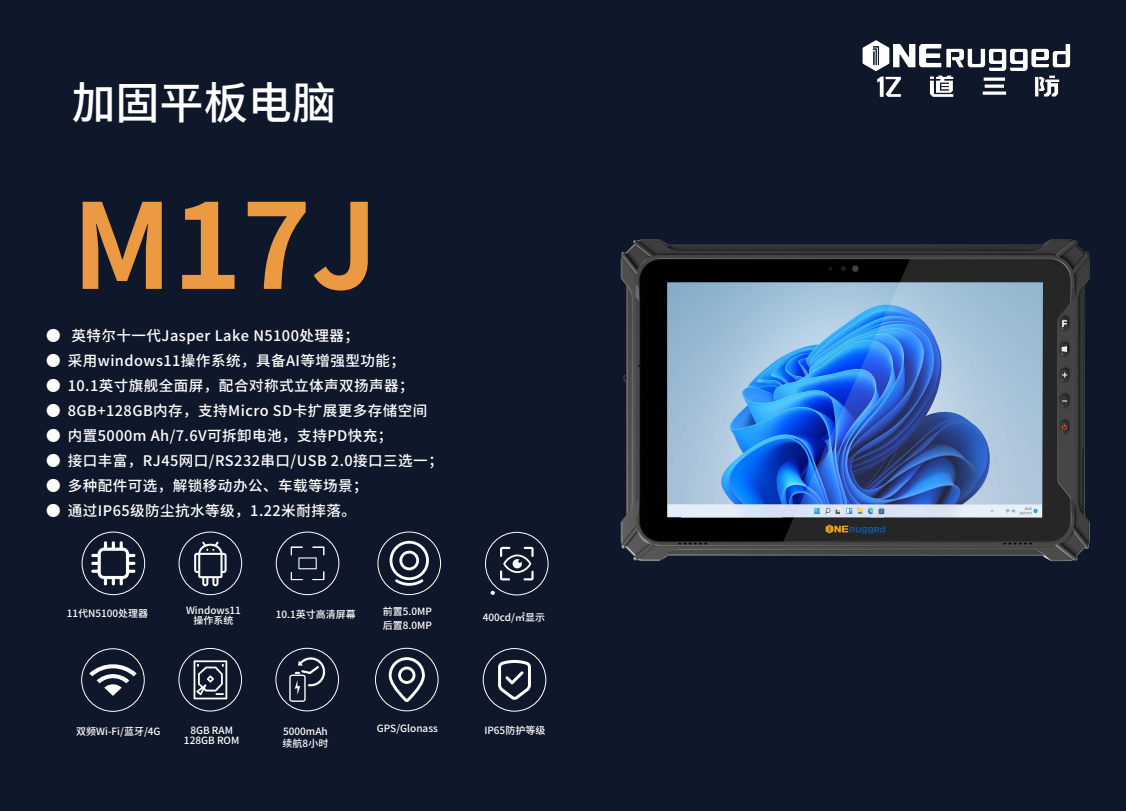
<style>
.page{position:relative;width:1126px;height:811px;background:#0f182b}
.page>*{position:absolute;margin:0;border:0;box-sizing:border-box;transform-origin:0 0}
.t1{font:700 117.75px "Source Han Sans CN";color:#ec9a41}
.t2{font:500 44.15px "Source Han Sans CN";color:#fff}
.t3{font:500 14.6px "Source Han Sans CN";letter-spacing:.03em;color:#fff}
.t4{font:500 10px/10.3px "Source Han Sans CN";color:#fff;text-align:center}
</style>
<div class="page">
<img style="left:620px;top:239px;width:470px;height:322px">
<svg style="left:291px;top:547px;width:33px;height:33px"></svg>
<svg style="left:89px;top:664px;width:48px;height:32px"></svg>
<div style="left:179px;top:532px;width:63px;height:63px;border:1px solid #fff;border-radius:50%"></div>
<div style="left:276px;top:532px;width:63px;height:63px;border:1px solid #fff;border-radius:50%"></div>
<div style="left:81px;top:649px;width:64px;height:63px;border:1px solid #fff;border-radius:50%"></div>
<svg style="left:91px;top:541px;width:44px;height:44px"></svg>
<div style="left:82px;top:532px;width:63px;height:63px;border:1px solid #fff;border-radius:50%"></div>
<svg style="left:498px;top:660px;width:33px;height:40px"></svg>
<div style="left:179px;top:648px;width:63px;height:63px;border:1px solid #fff;border-radius:50%"></div>
<div style="left:483px;top:648px;width:63px;height:63px;border:1px solid #fff;border-radius:50%"></div>
<svg style="left:194px;top:660px;width:33px;height:39px"></svg>
<div style="left:378px;top:532px;width:63px;height:63px;border:1px solid #fff;border-radius:50%"></div>
<svg style="left:390px;top:541px;width:39px;height:45px"></svg>
<svg style="left:491px;top:591px;width:4px;height:4px"></svg>
<div style="left:276px;top:648px;width:63px;height:63px;border:1px solid #fff;border-radius:50%"></div>
<svg style="left:289px;top:657px;width:37px;height:45px"></svg>
<div style="left:375px;top:648px;width:63px;height:63px;border:1px solid #fff;border-radius:50%"></div>
<svg style="left:389px;top:657px;width:36px;height:45px"></svg>
<svg style="left:194px;top:542px;width:33px;height:44px"></svg>
<div style="left:485px;top:532px;width:63px;height:63px;border:1px solid #fff;border-radius:50%"></div>
<svg style="left:500px;top:547px;width:34px;height:33px"></svg>
<img style="left:862px;top:40px;width:209px;height:57px">
<h2 class="t2" style="left:71px;top:78px;width:266px">加固平板电脑</h2>
<h1 class="t1" style="left:72px;top:179px;width:308px">M17J</h1>
<p class="t3" style="left:46px;top:327px;width:314px">● 英特尔十一代Jasper Lake N5100处理器；</p>
<p class="t3" style="left:46px;top:352px;width:360px">● 采用windows11操作系统，具备AI等增强型功能；</p>
<p class="t3" style="left:46px;top:377px;width:369px">● 10.1英寸旗舰全面屏，配合对称式立体声双扬声器；</p>
<p class="t3" style="left:46px;top:402px;width:383px">● 8GB+128GB内存，支持Micro SD卡扩展更多存储空间</p>
<p class="t3" style="left:46px;top:427px;width:348px">● 内置5000m Ah/7.6V可拆卸电池，支持PD快充；</p>
<p class="t3" style="left:46px;top:452px;width:398px">● 接口丰富，RJ45网口/RS232串口/USB 2.0接口三选一；</p>
<p class="t3" style="left:46px;top:477px;width:323px">● 多种配件可选，解锁移动办公、车载等场景；</p>
<p class="t3" style="left:46px;top:502px;width:311px">● 通过IP65级防尘抗水等级，1.22米耐摔落。</p>
<p class="t4" style="left:67px;top:609px;width:83px">11代N5100处理器</p>
<p class="t4" style="left:186px;top:605px;width:56px">Windows11操作系统</p>
<p class="t4" style="left:276px;top:609px;width:82px">10.1英寸高清屏幕</p>
<p class="t4" style="left:383px;top:605px;width:51px;line-height:13.7px;text-align:left">前置5.0MP后置8.0MP</p>
<p class="t4" style="left:483px;top:612px;width:64px">400cd/㎡显示</p>
<p class="t4" style="left:76px;top:726px;width:86px">双频Wi-Fi/蓝牙/4G</p>
<p class="t4" style="left:184px;top:725px;width:57px">8GB RAM<br>128GB ROM</p>
<p class="t4" style="left:283px;top:726px;width:46px">5000mAh</p>
<p class="t4" style="left:377px;top:723px;width:63px">GPS/Glonass</p>
<p class="t4" style="left:484px;top:725px;width:62px">IP65防护等级</p>
<p class="t4" style="left:283px;top:738px;width:47px">续航8小时</p>
</div>
